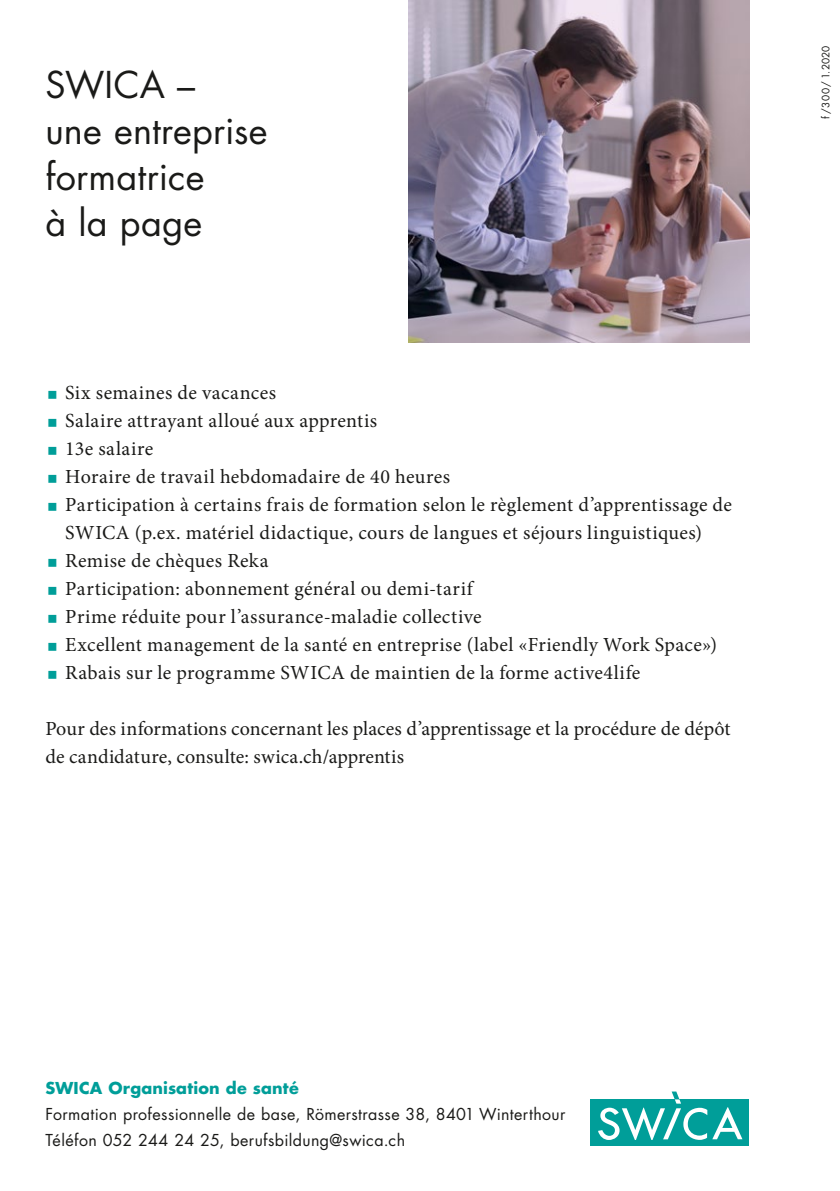
<style>
.page{position:relative;width:840px;height:1191px;background:#fff}
.page>*{position:absolute;margin:0;border:0;box-sizing:border-box;transform-origin:0 0}
.t1{font:36px/46px "Futura Std";letter-spacing:.005em;color:#1a1a18}
.t2{font:20px/28px "Minion Pro";letter-spacing:.015em;color:#1a1a18}
.t3{font:16px/26px "Futura Std";letter-spacing:.025em;color:#1a1a18}
.t4{font:700 16px "Futura Std";letter-spacing:.015em;color:#009e99}
.t5{font:10px "Futura Std";letter-spacing:.02em;color:#1a1a18}
</style>
<div class="page">
<div style="left:590px;top:1099px;width:158px;height:46px;background:#009e99"></div>
<svg style="left:598px;top:1091px;width:144px;height:49px"></svg>
<img style="left:408px;top:0;width:340px;height:343px">
<h1 class="t1" style="left:45px;top:62px;width:224px">SWICA –<br>une entreprise formatrice<br>à la page</h1>
<p class="t2" style="left:65px;top:378px;width:668px">Six semaines de vacances<br>Salaire attrayant alloué aux apprentis<br>13e salaire<br>Horaire de travail hebdomadaire de 40 heures<br>Participation à certains frais de formation selon le règlement d’apprentissage de SWICA (p.ex. matériel didactique, cours de langues et séjours linguistiques)<br>Remise de chèques Reka<br>Participation: abonnement général ou demi-tarif<br>Prime réduite pour l’assurance-maladie collective<br>Excellent management de la santé en entreprise (label «Friendly Work Space»)<br>Rabais sur le programme SWICA de maintien de la forme active4life</p>
<p class="t2" style="left:45px;top:714px;width:686px">Pour des informations concernant les places d’apprentissage et la procédure de dépôt de candidature, consulte: swica.ch/apprentis</p>
<p class="t5" style="left:819px;top:119px;width:75px;rotate:-90deg">f /300/ 1.2020</p>
<p class="t4" style="left:45px;top:1077px;width:255px">SWICA Organisation de santé</p>
<p class="t3" style="left:45px;top:1101px;width:521px">Formation professionnelle de base, Römerstrasse 38, 8401 Winterthour<br>Téléfon 052 244 24 25, berufsbildung@swica.ch</p>
</div>
